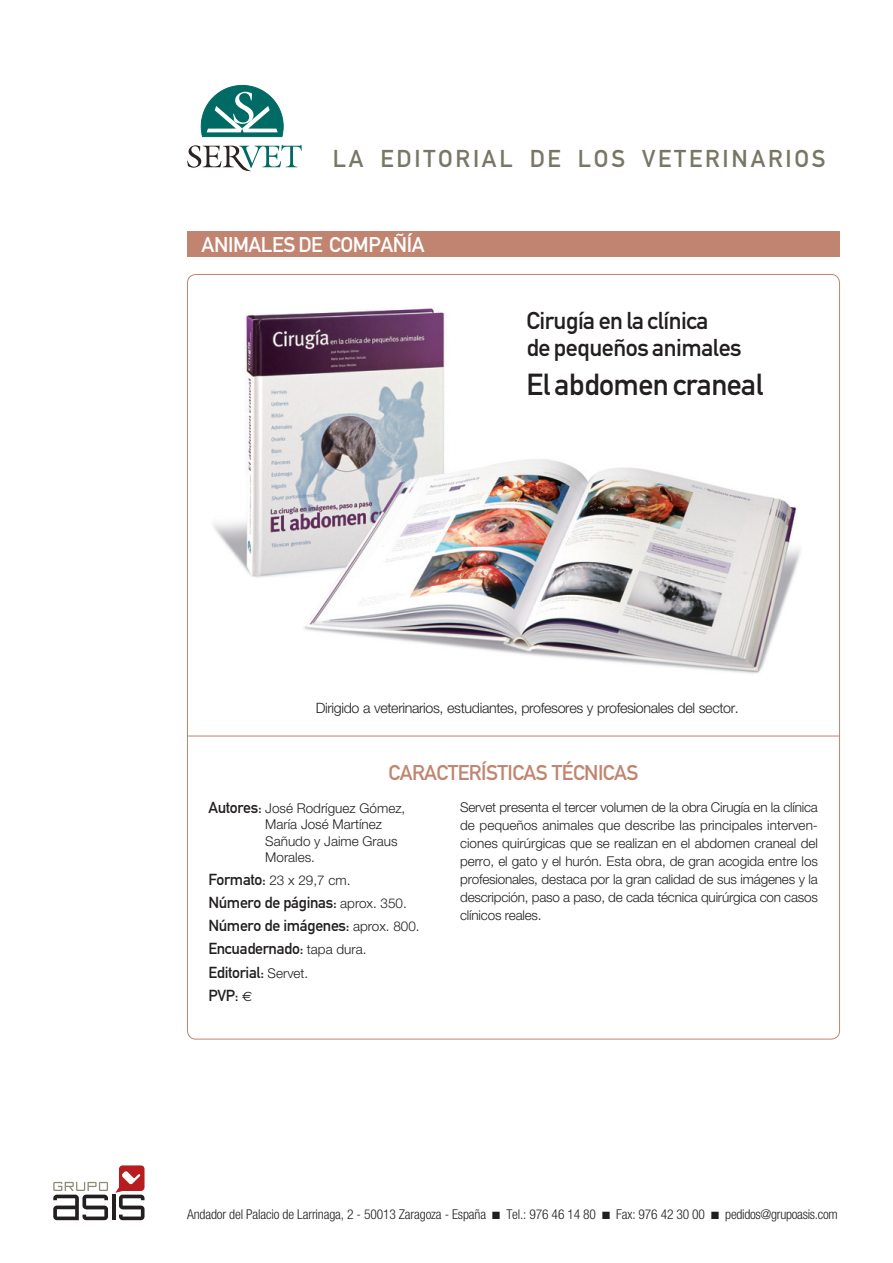
<style>
.page{position:relative;width:893px;height:1263px;background:#fff}
.page>*{position:absolute;margin:0;border:0;box-sizing:border-box;transform-origin:0 0}
.t1{font:30px "DIN Mittelschrift";letter-spacing:-.02em;color:#231f20}
.t2{font:24px/27px "DIN Mittelschrift";letter-spacing:-.02em;color:#231f20}
.t3{font:24px "DIN Mittelschrift";letter-spacing:.115em;color:#787665}
.t4{font:21px "DIN Mittelschrift";letter-spacing:-.025em;color:#c18470}
.t5{font:21px "DIN Mittelschrift";letter-spacing:-.02em;color:#fff}
.t6{font:15.75px/23.1px "DIN Mittelschrift";letter-spacing:-.02em;color:#231f20}
.t7{font:300 14.25px "Helvetica Neue";letter-spacing:-.025em;color:#231f20}
.t8{font:300 13.5px/18px "Helvetica Neue";color:#231f20;text-align:justify}
.t9{font:300 condensed 13.5px "Helvetica Neue";letter-spacing:-.01em;color:#231f20}
.s1{font-family:"DIN Mittelschrift";font-weight:400;font-size:15.75px}
.s2{font-family:"Helvetica Neue";font-weight:300;font-size:13.5px}
.s3{font-family:"Euro Sans";font-size:13.5px}
</style>
<div class="page">
<hr style="left:112px;top:1195px;width:3px;height:25px;background:#231f20">
<svg style="left:115px;top:1165px;width:30px;height:55px"></svg>
<svg style="left:53px;top:1182px;width:55px;height:38px"></svg>
<svg style="left:201px;top:85px;width:83px;height:52px"></svg>
<svg style="left:187px;top:145px;width:115px;height:27px"></svg>
<div style="left:187px;top:232px;width:653px;height:25px;background:#c18470"></div>
<hr style="left:187px;top:736px;width:653px;height:1px;background:#c18470">
<img style="left:213px;top:308px;width:587px;height:366px">
<h2 class="t3" style="left:333px;top:150px;width:494px">LA EDITORIAL DE LOS VETERINARIOS</h2>
<h3 class="t5" style="left:202px;top:237px;width:224px">ANIMALES DE COMPAÑÍA</h3>
<h2 class="t2" style="left:526px;top:309px;width:217px">Cirugía en la clínica<br>de pequeños animales</h2>
<h1 class="t1" style="left:526px;top:373px;width:238px">El abdomen craneal</h1>
<p class="t7" style="left:316px;top:703px;width:425px">Dirigido a veterinarios, estudiantes, profesores y profesionales del sector.</p>
<h3 class="t4" style="left:389px;top:765px;width:251px">CARACTERÍSTICAS TÉCNICAS</h3>
<p class="t8" style="left:265px;top:802px;width:142px;line-height:16.2px;text-align:left;text-indent:-57px"><span class="s1">Autores:</span> José Rodríguez Gómez,<br>María José Martínez<br>Sañudo y Jaime Graus<br>Morales.</p>
<p class="t8" style="left:208px;top:872px;width:144px"><span class="s1">Formato:</span> 23 x 29,7 cm.</p>
<p class="t6" style="left:208px;top:893px;width:213px">Número de páginas: <span class="s2">aprox. 350.<br></span>Número de imágenes: <span class="s2">aprox. 800.<br></span>Encuadernado: <span class="s2">tapa dura.<br></span>Editorial: <span class="s2">Servet.<br></span>PVP: <span class="s3">€</span></p>
<p class="t8" style="left:460px;top:800px;width:359px">Servet presenta el tercer volumen de la obra Cirugía en la clínica de pequeños animales que describe las principales interven&shy;ciones quirúrgicas que se realizan en el abdomen craneal del perro, el gato y el hurón. Esta obra, de gran acogida entre los profesionales, destaca por la gran calidad de sus imágenes y la descripción, paso a paso, de cada técnica quirúrgica con casos clínicos reales.</p>
<p class="t9" style="left:187px;top:1209px;width:652px">Andador del Palacio de Larrinaga, 2 - 50013 Zaragoza - España ■ Tel.: 976 46 14 80 ■ Fax: 976 42 30 00 ■ pedidos@grupoasis.com</p>
</div>
